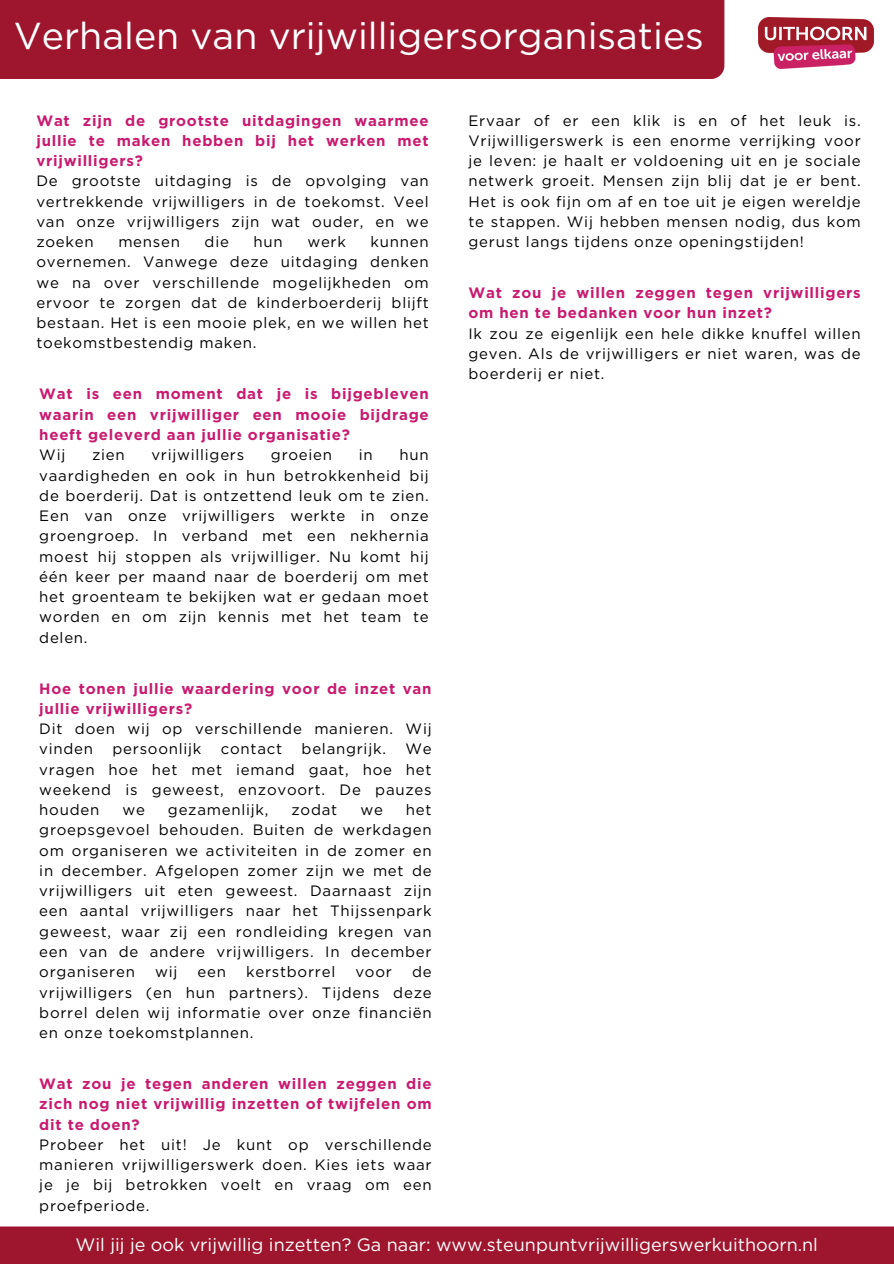
<style>
.page{position:relative;width:894px;height:1264px;background:#fff}
.page>*{position:absolute;margin:0;border:0;box-sizing:border-box;transform-origin:0 0}
.t1{font:37.5px "Gotham";color:#fff}
.t2{font:18px "Gotham";color:#fff}
.t3{font:15px/20.2px "Gotham";letter-spacing:.05em;color:#000;text-align:justify}
.t4{font:700 15px/20.2px "Gotham";letter-spacing:.05em;color:#c81b70;text-align:justify}
</style>
<div class="page">
<div style="left:0;top:0;width:724px;height:79px;background:#9e162e"></div>
<div style="left:0;top:1226px;width:893px;height:37px;background:#9e162e"></div>
<img style="left:758px;top:17px;width:115px;height:52px">
<p class="t1" style="left:14px;top:13px;width:691px">Verhalen van vrijwilligersorganisaties</p>
<p class="t4" style="left:36px;top:110px;width:394px">Wat zijn de grootste uitdagingen waarmee jullie te maken hebben bij het werken met vrijwilligers?</p>
<p class="t3" style="left:36px;top:171px;width:394px">De grootste uitdaging is de opvolging van vertrekkende vrijwilligers in de toekomst. Veel van onze vrijwilligers zijn wat ouder, en we zoeken</p>
<p class="t3" style="left:36px;top:232px;width:394px;text-indent:334px">kunnen overnemen. Vanwege deze uitdaging denken we na over verschillende mogelijkheden om ervoor te zorgen dat de kinderboerderij blijft bestaan. Het is een mooie plek, en we willen het toekomstbestendig maken.</p>
<p class="t3" style="left:118px;top:232px;width:63px">mensen</p>
<p class="t3" style="left:204px;top:232px;width:26px">die</p>
<p class="t3" style="left:253px;top:232px;width:31px">hun</p>
<p class="t3" style="left:307px;top:232px;width:40px">werk</p>
<p class="t4" style="left:39px;top:384px;width:391px">Wat is een moment dat je is bijgebleven waarin een vrijwilliger een mooie bijdrage heeft geleverd aan jullie organisatie?</p>
<p class="t3" style="left:39px;top:445px;width:27px">Wij</p>
<p class="t3" style="left:92px;top:445px;width:34px">zien</p>
<p class="t3" style="left:151px;top:445px;width:94px">vrijwilligers</p>
<p class="t3" style="left:271px;top:445px;width:63px">groeien</p>
<p class="t3" style="left:359px;top:445px;width:15px">in</p>
<p class="t3" style="left:39px;top:445px;width:391px;text-indent:360px">hun vaardigheden en ook in hun betrokkenheid bij de boerderij. Dat is ontzettend leuk om te zien.<br>Een van onze vrijwilligers werkte in onze groengroep. In verband met een nekhernia moest hij stoppen als vrijwilliger. Nu komt hij één keer per maand naar de boerderij om met het groenteam te bekijken wat er gedaan moet worden en om zijn kennis met het team te delen.</p>
<p class="t4" style="left:39px;top:678px;width:394px">Hoe tonen jullie waardering voor de inzet van jullie vrijwilligers?</p>
<p class="t3" style="left:39px;top:718px;width:394px">Dit doen wij op verschillende manieren. Wij vinden</p>
<p class="t3" style="left:112px;top:739px;width:90px">persoonlijk</p>
<p class="t3" style="left:221px;top:739px;width:63px">contact</p>
<p class="t3" style="left:301px;top:739px;width:86px">belangrijk.</p>
<p class="t3" style="left:39px;top:739px;width:394px;text-indent:366px">We vragen hoe het met iemand gaat, hoe het weekend is geweest, enzovoort. De pauzes houden</p>
<p class="t3" style="left:39px;top:799px;width:394px;text-indent:366px">het groepsgevoel behouden. Buiten de werkdagen om organiseren we activiteiten in de zomer en in december. Afgelopen zomer zijn we met de vrijwilligers uit eten geweest. Daarnaast zijn een aantal vrijwilligers naar het Thijssenpark geweest, waar zij een rondleiding kregen van een van de andere vrijwilligers. In december organiseren</p>
<p class="t3" style="left:122px;top:799px;width:24px">we</p>
<p class="t3" style="left:168px;top:799px;width:102px">gezamenlijk,</p>
<p class="t3" style="left:291px;top:799px;width:47px">zodat</p>
<p class="t3" style="left:360px;top:799px;width:24px">we</p>
<p class="t3" style="left:39px;top:961px;width:394px;text-indent:372px">de vrijwilligers (en hun partners). Tijdens deze borrel delen wij informatie over onze financiën en onze toekomstplannen.</p>
<p class="t4" style="left:39px;top:1073px;width:394px">Wat zou je tegen anderen willen zeggen die zich nog niet vrijwillig inzetten of twijfelen om dit te doen?</p>
<p class="t3" style="left:39px;top:1134px;width:394px">Probeer het uit! Je kunt op verschillende manieren vrijwilligerswerk doen. Kies iets waar je je bij betrokken voelt en vraag om een proefperiode.</p>
<p class="t3" style="left:155px;top:961px;width:24px">wij</p>
<p class="t3" style="left:197px;top:961px;width:30px">een</p>
<p class="t3" style="left:246px;top:961px;width:91px">kerstborrel</p>
<p class="t3" style="left:355px;top:961px;width:38px">voor</p>
<h2 class="t3" style="left:468px;top:110px;width:394px">Ervaar of er een klik is en of het leuk is.<br>Vrijwilligerswerk is een enorme verrijking voor je leven: je haalt er voldoening uit en je sociale netwerk groeit. Mensen zijn blij dat je er bent.<br>Het is ook fijn om af en toe uit je eigen wereldje te stappen. Wij hebben mensen nodig, dus kom gerust langs tijdens onze openingstijden!</h2>
<p class="t4" style="left:468px;top:282px;width:394px">Wat zou je willen zeggen tegen vrijwilligers om hen te bedanken voor hun inzet?</p>
<p class="t3" style="left:468px;top:323px;width:394px">Ik zou ze eigenlijk een hele dikke knuffel willen geven. Als de vrijwilligers er niet waren, was de boerderij er niet.</p>
<p class="t2" style="left:76px;top:1233px;width:743px">Wil jij je ook vrijwillig inzetten? Ga naar: www.steunpuntvrijwilligerswerkuithoorn.nl</p>
</div>
